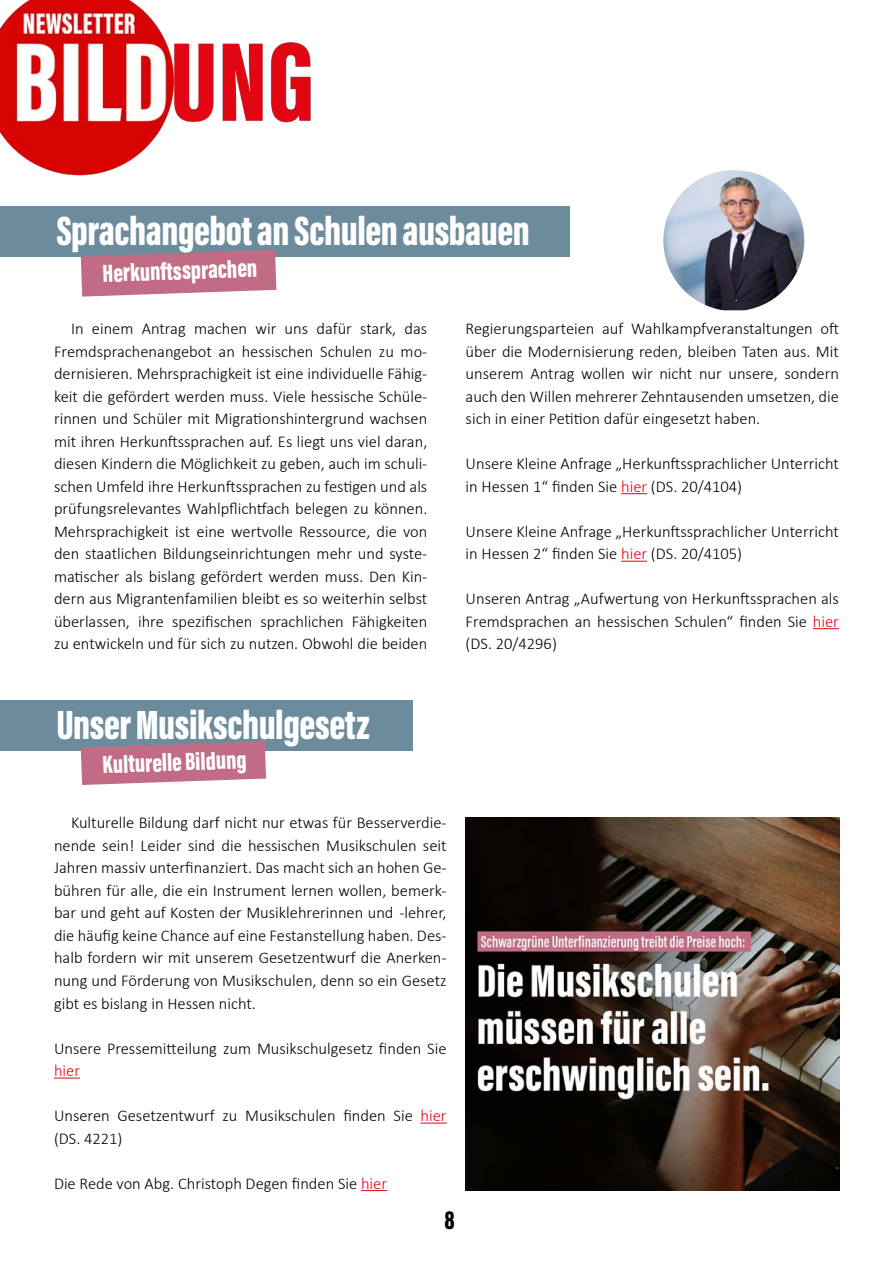
<style>
.page{position:relative;width:893px;height:1263px;background:#fff}
.page>*{position:absolute;margin:0;border:0;box-sizing:border-box;transform-origin:0 0}
.t1{font:900 42px "Acumin Pro Extra Cond";letter-spacing:-.01em;color:#fff}
.t2{font:900 27px "Acumin Pro Extra Cond";color:#000}
.t3{font:900 25.5px "Acumin Pro Extra Cond";color:#fff}
.t4{font:300 16.5px/22.5px "Calibri";color:#000;text-align:justify}
.t5{font:300 16.5px "Calibri";color:#e30613}
.s1{color:#e30613}
</style>
<div class="page">
<img style="left:0;top:0;width:311px;height:176px">
<svg style="left:54px;top:1078px;width:26px;height:1px"></svg>
<svg style="left:420px;top:1123px;width:27px;height:1px"></svg>
<svg style="left:361px;top:1190px;width:26px;height:1px"></svg>
<img style="left:466px;top:817px;width:373px;height:374px">
<div style="left:0;top:206px;width:570px;height:51px;background:#6c8c9e"></div>
<svg style="left:621px;top:493px;width:26px;height:1px"></svg>
<svg style="left:621px;top:561px;width:26px;height:1px"></svg>
<svg style="left:813px;top:628px;width:26px;height:1px"></svg>
<img style="left:663px;top:170px;width:141px;height:140px">
<div style="left:0;top:700px;width:412px;height:51px;background:#6c8c9e"></div>
<svg style="left:81px;top:250px;width:195px;height:47px;background:#c07a8f"></svg>
<svg style="left:81px;top:741px;width:185px;height:44px;background:#be798f"></svg>
<h1 class="t1" style="left:56px;top:205px;width:475px">Sprachangebot an Schulen ausbauen</h1>
<h3 class="t3" style="left:102px;top:258px;width:156px;rotate:-2deg">Herkunftssprachen</h3>
<p class="t4" style="left:54px;top:317px;width:375px;text-indent:17px">In einem Antrag machen wir uns dafür stark, das Fremdsprachenangebot an hessischen Schulen zu mo&shy;dernisieren. Mehrsprachigkeit ist eine individuelle Fähig&shy;keit die gefördert werden muss. Viele hessische Schüle&shy;rinnen und Schüler mit Migrationshintergrund wachsen mit ihren Herkunftssprachen auf. Es liegt uns viel daran, diesen Kindern die Möglichkeit zu geben, auch im schuli&shy;schen Umfeld ihre Herkunftssprachen zu festigen und als prüfungsrelevantes Wahlpflichtfach belegen zu können.<br>Mehrsprachigkeit ist eine wertvolle Ressource, die von den staatlichen Bildungseinrichtungen mehr und syste&shy;matischer als bislang gefördert werden muss. Den Kin&shy;dern aus Migrantenfamilien bleibt es so weiterhin selbst überlassen, ihre spezifischen sprachlichen Fähigkeiten zu entwickeln und für sich zu nutzen. Obwohl die beiden</p>
<p class="t4" style="left:466px;top:317px;width:375px">Regierungsparteien auf Wahlkampfveranstaltungen oft über die Modernisierung reden, bleiben Taten aus. Mit unserem Antrag wollen wir nicht nur unsere, sondern auch den Willen mehrerer Zehntausenden umsetzen, die sich in einer Petition dafür eingesetzt haben.</p>
<p class="t4" style="left:466px;top:452px;width:375px">Unsere Kleine Anfrage „Herkunftssprachlicher Unterricht in Hessen 1“ finden Sie <span class="s1">hier</span> (DS. 20/4104)</p>
<p class="t4" style="left:466px;top:520px;width:375px">Unsere Kleine Anfrage „Herkunftssprachlicher Unterricht in Hessen 2“ finden Sie <span class="s1">hier</span> (DS. 20/4105)</p>
<p class="t4" style="left:466px;top:587px;width:375px">Unseren Antrag „Aufwertung von Herkunftssprachen als Fremdsprachen an hessischen Schulen“ finden Sie <span class="s1">hier </span>(DS. 20/4296)</p>
<h1 class="t1" style="left:56px;top:699px;width:315px">Unser Musikschulgesetz</h1>
<h3 class="t3" style="left:102px;top:749px;width:145px;rotate:-2deg">Kulturelle Bildung</h3>
<p class="t4" style="left:54px;top:811px;width:394px;text-indent:17px">Kulturelle Bildung darf nicht nur etwas für Besserverdie&shy;nende sein! Leider sind die hessischen Musikschulen seit Jahren massiv unterfinanziert. Das macht sich an hohen Ge&shy;bühren für alle, die ein Instrument lernen wollen, bemerk&shy;bar und geht auf Kosten der Musiklehrerinnen und -lehrer, die häufig keine Chance auf eine Festanstellung haben. Des&shy;halb fordern wir mit unserem Gesetzentwurf die Anerken&shy;nung und Förderung von Musikschulen, denn so ein Gesetz gibt es bislang in Hessen nicht.</p>
<p class="t4" style="left:54px;top:1036px;width:394px">Unsere Pressemitteilung zum Musikschulgesetz finden Sie</p>
<p class="t5" style="left:54px;top:1060px;width:28px">hier</p>
<p class="t4" style="left:54px;top:1104px;width:394px">Unseren Gesetzentwurf zu Musikschulen finden Sie <span class="s1">hier </span>(DS. 4221)</p>
<p class="t4" style="left:54px;top:1171px;width:335px">Die Rede von Abg. Christoph Degen finden Sie <span class="s1">hier</span></p>
<h2 class="t2" style="left:444px;top:1203px;width:12px">8</h2>
</div>
